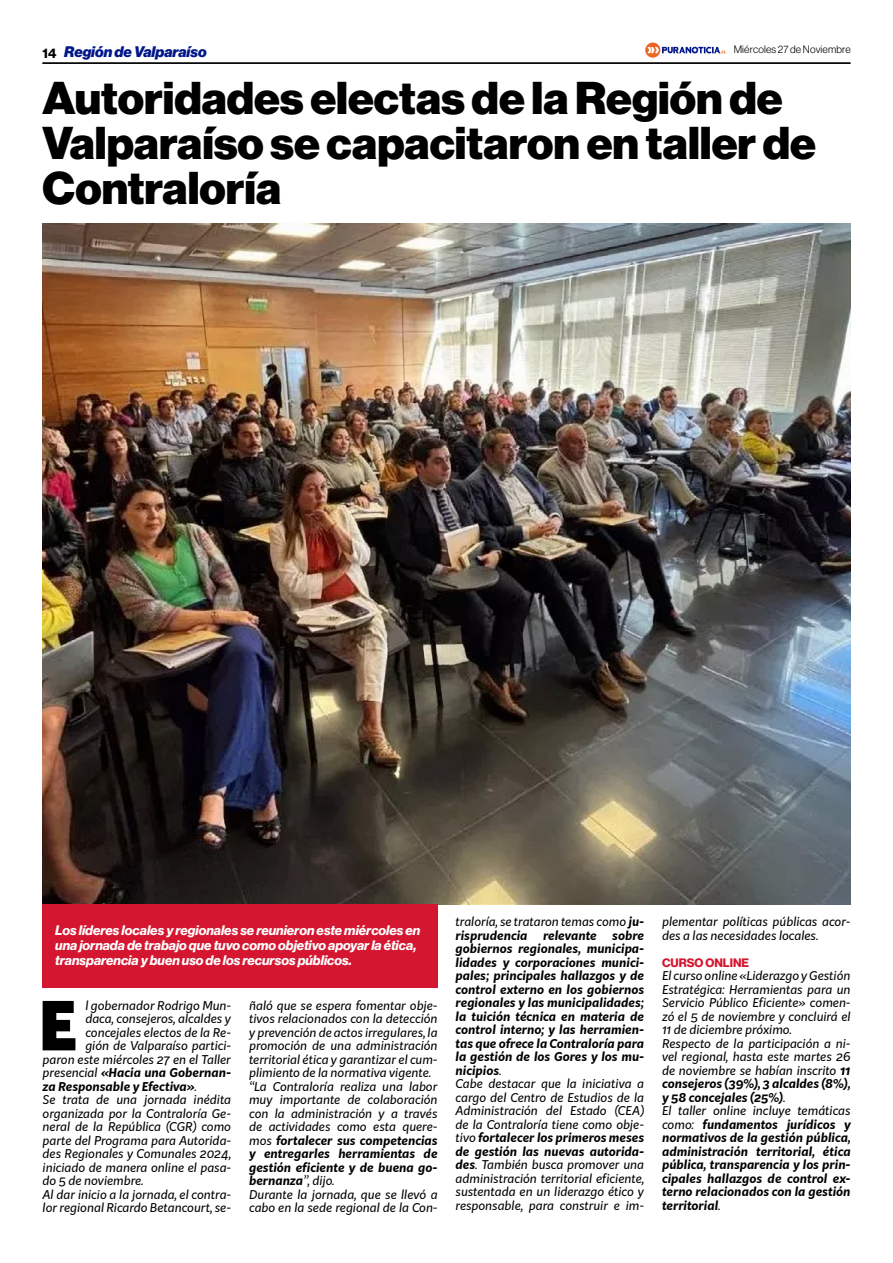
<style>
.page{position:relative;width:893px;height:1263px;background:#fff}
.page>*{position:absolute;margin:0;border:0;box-sizing:border-box;transform-origin:0 0}
.t1{font:900 66.3px "Kit Sans";color:#000}
.t2{font:900 45px/45px "Neue Haas Display";color:#000}
.t3{font:italic 900 15px "Neue Haas Display";color:#00178a}
.t4{font:italic 700 13.5px/15px "Neue Haas Display";color:#fff}
.t5{font:italic 12px/13.5px "Kit Sans";color:#000}
.t6{font:italic 700 12px/13.5px "Kit Sans";color:#000}
.t7{font:12px "N Haas Grotesk DS Pro 75 Bd";color:#d41630}
.t8{font:10.5px "N Haas Grotesk DS Pro 45 Lt";letter-spacing:.015em;color:#000}
.s1{font-family:"N Haas Grotesk DS Pro 75 Bd";font-weight:400;font-style:normal;font-size:13.5px;color:#000}
.s2{font-weight:400}
.s3{font-weight:700}
</style>
<div class="page">
<hr style="left:43px;top:63px;width:807px;height:1px;background:#000">
<svg style="left:645px;top:43px;width:81px;height:15px"></svg>
<img style="left:43px;top:223px;width:807px;height:682px">
<div style="left:43px;top:905px;width:395px;height:83px;background:#d41630"></div>
<p class="t3" style="left:43px;top:43px;width:166px"><span class="s1">14</span> Región de Valparaíso</p>
<p class="t8" style="left:734px;top:44px;width:119px">Miércoles 27 de Noviembre</p>
<h2 class="t2" style="left:43px;top:77px;width:775px">Autoridades electas de la Región de<br>Valparaíso se capacitaron en taller de<br>Contraloría</h2>
<p class="t4" style="left:55px;top:923px;width:367px">Los líderes locales y regionales se reunieron este miércoles en una jornada de trabajo que tuvo como objetivo apoyar la ética, transparencia y buen uso de los recursos públicos.</p>
<h1 class="t1" style="left:39px;top:966px;width:40px">E</h1>
<p class="t5" style="left:85px;top:998px;width:147px">l gobernador Rodrigo Mun-</p>
<p class="t5" style="left:85px;top:1011px;width:147px">daca, consejeros, alcaldes y</p>
<p class="t5" style="left:85px;top:1025px;width:147px">concejales electos de la Re-</p>
<p class="t5" style="left:85px;top:1038px;width:147px">gión de Valparaíso partici-</p>
<p class="t5" style="left:43px;top:1052px;width:190px">paron este miércoles 27 en el Taller</p>
<p class="t6" style="left:43px;top:1065px;width:190px"><span class="s2">presencial</span> «Hacia una Gobernan-</p>
<p class="t6" style="left:43px;top:1079px;width:156px">za Responsable y Efectiva»<span class="s2">.</span></p>
<p class="t5" style="left:43px;top:1092px;width:190px">Se trata de una jornada inédita</p>
<p class="t5" style="left:43px;top:1106px;width:190px">organizada por la Contraloría Ge-</p>
<p class="t5" style="left:43px;top:1119px;width:190px">neral de la República (CGR) como</p>
<p class="t5" style="left:43px;top:1133px;width:190px">parte del Programa para Autorida-</p>
<p class="t5" style="left:43px;top:1146px;width:190px">des Regionales y Comunales 2024,</p>
<p class="t5" style="left:43px;top:1160px;width:190px">iniciado de manera online el pasa-</p>
<p class="t5" style="left:43px;top:1173px;width:103px">do 5 de noviembre.</p>
<p class="t5" style="left:43px;top:1187px;width:190px">Al dar inicio a la jornada, el contra-</p>
<p class="t5" style="left:43px;top:1200px;width:190px">lor regional Ricardo Betancourt, se-</p>
<p class="t5" style="left:249px;top:998px;width:190px">ñaló que se espera fomentar obje&shy;tivos relacionados con la detección y prevención de actos irregulares, la promoción de una administración territorial ética y garantizar el cum&shy;plimiento de la normativa vigente. “La Contraloría realiza una labor muy importante de colaboración con la administración y a través de actividades como esta quere&shy;mos <span class="s3">fortalecer sus competencias y entregarles herramientas de gestión eficiente y de buena go&shy;bernanza</span>”, dijo.<br>Durante la jornada, que se llevó a cabo en la sede regional de la Con-</p>
<p class="t5" style="left:456px;top:914px;width:190px">traloría, se trataron temas como <span class="s3">ju&shy;risprudencia</span></p>
<p class="t6" style="left:543px;top:927px;width:55px">relevante</p>
<p class="t6" style="left:456px;top:927px;width:190px;text-indent:157px">sobre gobiernos regionales, municipa&shy;lidades y corporaciones munici&shy;pales; principales hallazgos y de control externo en los gobiernos regionales y las municipalidades; la tuición técnica en materia de control interno; y las herramien&shy;tas que ofrece la Contraloría para la gestión de los Gores y los mu&shy;nicipios<span class="s2">.<br>Cabe destacar que la iniciativa a cargo del Centro de Estudios de la<br>Administración del Estado (CEA) de la Contraloría tiene como obje&shy;tivo</span> fortalecer los primeros meses de gestión las nuevas autorida&shy;des<span class="s2">. También busca promover una administración territorial eficiente, sustentada en un liderazgo ético y responsable, para construir e im-</span></p>
<p class="t5" style="left:662px;top:914px;width:190px">plementar políticas públicas acor&shy;des a las necesidades locales.</p>
<p class="t7" style="left:662px;top:955px;width:88px">CURSO ONLINE</p>
<p class="t5" style="left:662px;top:968px;width:190px">El curso online «Liderazgo y Gestión<br>Estratégica: Herramientas para un<br>Servicio Público Eficiente» comen&shy;zó el 5 de noviembre y concluirá el<br>11 de diciembre próximo.<br>Respecto de la participación a ni&shy;vel regional, hasta este martes 26 de noviembre se habían inscrito <span class="s3">11 consejeros (39%), 3 alcaldes (8%), y 58 concejales (25%)</span>.<br>El taller online incluye temáticas como: <span class="s3">fundamentos jurídicos y normativos de la gestión pública, administración territorial, ética pública, transparencia y los prin&shy;cipales hallazgos de control ex&shy;terno relacionados con la gestión territorial</span>.</p>
</div>
